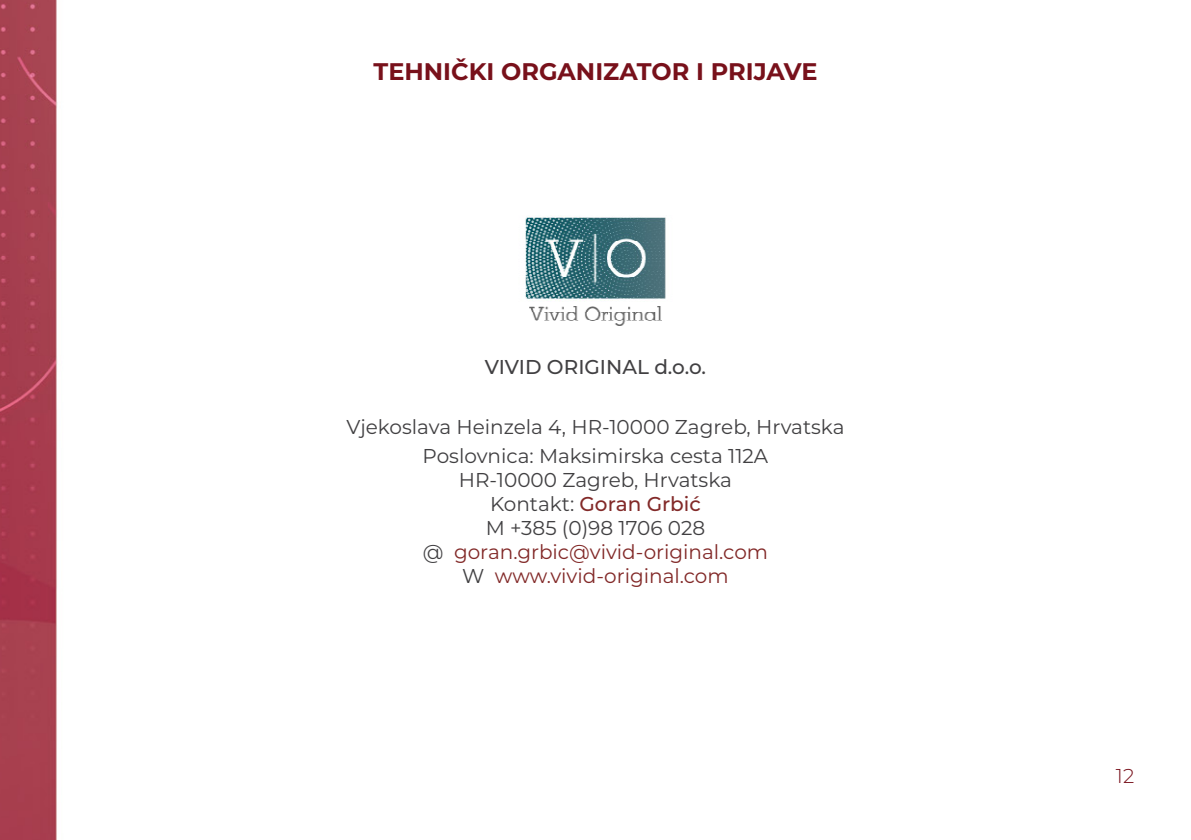
<style>
.page{position:relative;width:1191px;height:840px;background:#fff}
.page>*{position:absolute;margin:0;border:0;box-sizing:border-box;transform-origin:0 0}
.t1{font:700 24px "Montserrat";color:#78111b}
.t2{font:20px/24px "Montserrat";color:#822928;text-align:center}
.t3{font:20px/29.6px "Montserrat";color:#414042;text-align:center}
.t4{font:500 20px "Montserrat";color:#414042}
.t5{font:300 20px "Montserrat";color:#78111b}
.s1{color:#414042}
.s2{font-weight:500}
</style>
<div class="page">
<img style="left:0;top:0;width:57px;height:839px">
<img style="left:525px;top:215px;width:141px;height:111px">
<p class="t1" style="left:373px;top:54px;width:445px">TEHNIČKI ORGANIZATOR I PRIJAVE</p>
<p class="t4" style="left:485px;top:353px;width:223px">VIVID ORIGINAL d.o.o.</p>
<p class="t3" style="left:346px;top:410px;width:499px">Vjekoslava Heinzela 4, HR-10000 Zagreb, Hrvatska<br>Poslovnica: Maksimirska cesta 112A</p>
<p class="t2" style="left:423px;top:467px;width:347px"><span class="s1">HR-10000 Zagreb, Hrvatska<br>Kontakt:</span> <span class="s2">Goran Grbić<br></span><span class="s1">M +385 (0)98 1706 028<br>@</span> goran.grbic@vivid-original.com<br><span class="s1">W</span> www.vivid-original.com</p>
<p class="t5" style="left:1116px;top:762px;width:20px">12</p>
</div>
